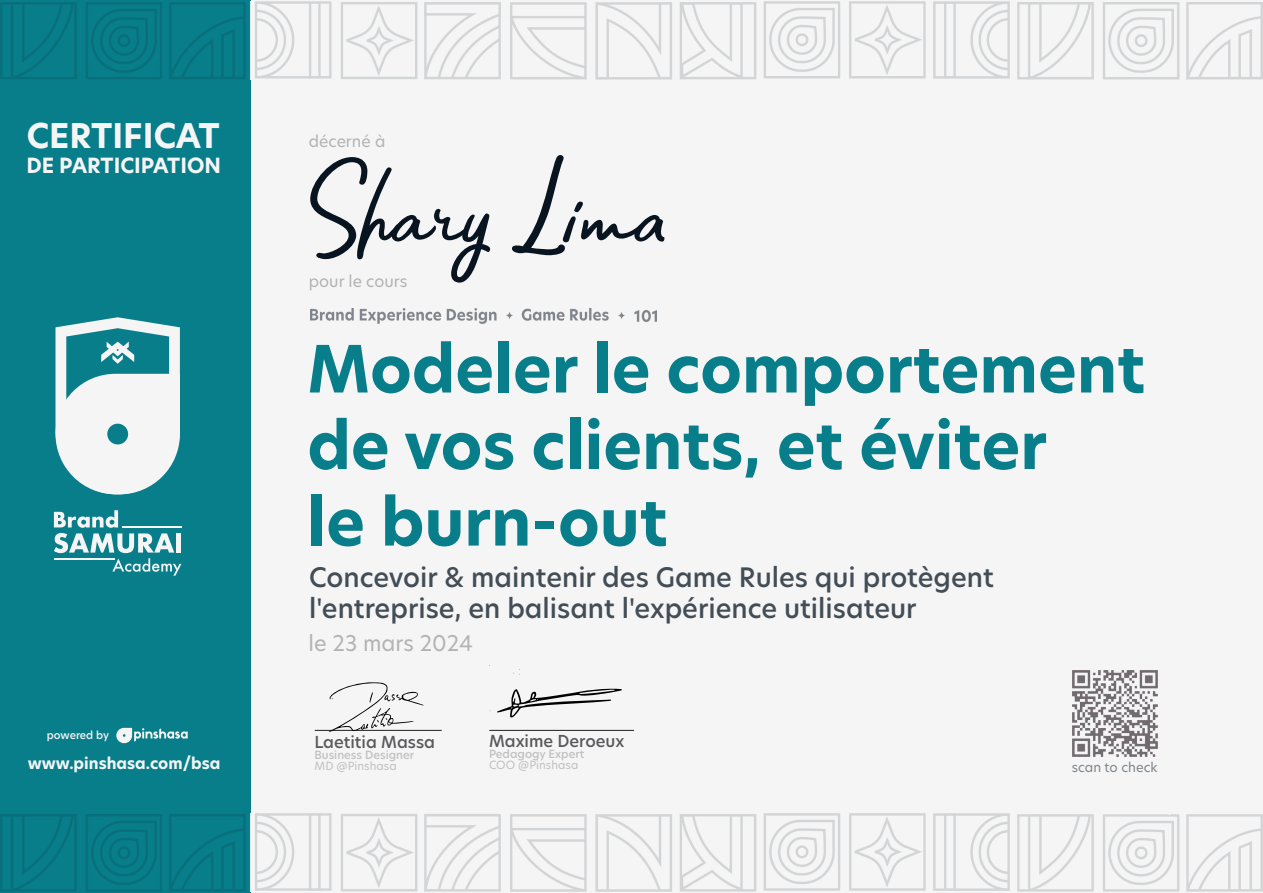
<style>
.page{position:relative;width:1263px;height:893px;background:#f5f5f5}
.page>*{position:absolute;margin:0;border:0;box-sizing:border-box;transform-origin:0 0}
.t1{font:121.65px "Bahagia";color:#081520}
.t2{font:700 63.75px/76.5px "Hero New";color:#087e8b}
.t3{font:700 33.45px "Hero New";color:#f5f5f5}
.t4{font:500 26.4px/30.6px "Hero New";color:rgb(8 21 32/.75)}
.t5{font:21.3px "Hero New";color:#b3b3b3}
.t6{font:700 20.55px "Hero New";color:#f5f5f5}
.t7{font:500 16.2px "Hero New";color:rgb(49 49 53/.8)}
.t8{font:15.75px "Hero New";color:#b3b3b3}
.t9{font:700 15.6px "Hero New";color:#f5f5f5}
.t10{font:12.9px "Hero New";color:rgb(8 21 32/.5)}
.t11{font:500 11.25px "Hero New";color:rgb(179 179 179/.8)}
.t12{font:11.25px "Hero New";color:rgb(179 179 179/.8)}
.t13{font:500 10.65px "Hero New";letter-spacing:-.015em;color:#f5f5f5}
</style>
<div class="page">
<div style="left:0;top:0;width:250px;height:893px;background:#087e8b"></div>
<svg style="left:56px;top:317px;width:124px;height:177px"></svg>
<svg style="left:54px;top:510px;width:127px;height:66px"></svg>
<div style="left:176px;top:533px;width:5px;height:20px;background:#f5f5f5"></div>
<img style="left:0;top:1px;width:1010px;height:79px">
<img style="left:1017px;top:3px;width:246px;height:77px">
<img style="left:0;top:814px;width:1010px;height:78px">
<img style="left:1017px;top:815px;width:246px;height:77px">
<svg style="left:1017px;top:670px;width:246px;height:145px"></svg>
<svg style="left:116px;top:728px;width:72px;height:15px"></svg>
<hr style="left:315px;top:730px;width:126px;height:1px;background:#231f20">
<hr style="left:490px;top:730px;width:144px;height:1px;background:#231f20">
<img style="left:310px;top:308px;width:347px;height:15px">
<img style="left:1072px;top:671px;width:85px;height:85px">
<svg style="left:489px;top:665px;width:133px;height:53px"></svg>
<svg style="left:329px;top:682px;width:95px;height:50px"></svg>
<p class="t3" style="left:27px;top:113px;width:195px">CERTIFICAT</p>
<p class="t6" style="left:26px;top:152px;width:196px">DE PARTICIPATION</p>
<p class="t8" style="left:309px;top:130px;width:78px">décerné à</p>
<h1 class="t1" style="left:304px;top:128px;width:365px">Shary Lima</h1>
<p class="t8" style="left:309px;top:271px;width:100px">pour le cours</p>
<h2 class="t2" style="left:307px;top:331px;width:839px">Modeler le comportement de vos clients, et éviter<br>le burn-out</h2>
<p class="t4" style="left:309px;top:562px;width:686px">Concevoir &amp; maintenir des Game Rules qui protègent l'entreprise, en balisant l'expérience utilisateur</p>
<p class="t5" style="left:309px;top:629px;width:166px">le 23 mars 2024</p>
<p class="t13" style="left:47px;top:727px;width:64px">powered by</p>
<p class="t7" style="left:314px;top:731px;width:122px">Laetitia Massa</p>
<p class="t11" style="left:314px;top:747px;width:101px">Business Designer</p>
<p class="t12" style="left:314px;top:758px;width:84px">MD @Pinshasa</p>
<p class="t9" style="left:28px;top:753px;width:194px">www.pinshasa.com/bsa</p>
<p class="t7" style="left:489px;top:730px;width:137px">Maxime Deroeux</p>
<p class="t11" style="left:489px;top:746px;width:97px">Pedagogy Expert</p>
<p class="t12" style="left:489px;top:758px;width:91px">COO @Pinshasa</p>
<p class="t10" style="left:1072px;top:758px;width:87px">scan to check</p>
</div>
